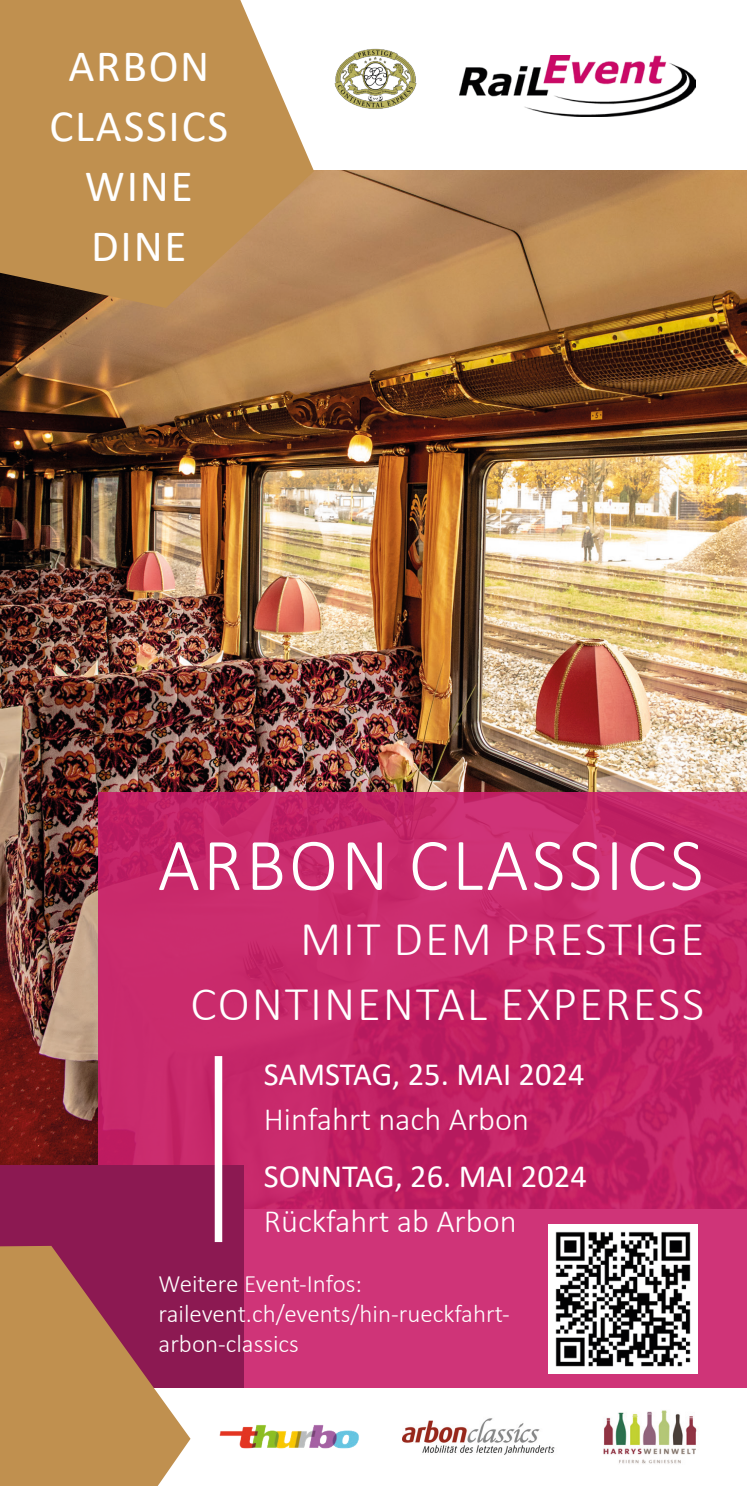
<style>
.page{position:relative;width:747px;height:1486px;background:#fff}
.page>*{position:absolute;margin:0;border:0;box-sizing:border-box;transform-origin:0 0}
.Überschrift_Titelseite{font:300 75px "Calibri";letter-spacing:.04em;color:#fff}
.Überschrift_Titelseite-2{font:300 48.75px "Calibri";letter-spacing:.04em;color:#fff}
.Abschnittstitel_Seite___schwarz{font:45px/60px "Calibri";letter-spacing:.04em;color:#fff;text-align:center}
.t1{font:32.5px "Calibri";color:#fff}
.t2{font:300 32.5px "Calibri";color:#fff}
.t3{font:300 25px/30px "Calibri";color:#fff}
</style>
<div class="page">
<img style="left:0;top:171px;width:746px;height:994px">
<img style="left:459px;top:55px;width:236px;height:61px">
<img style="left:334px;top:48px;width:83px;height:61px">
<svg style="left:99px;top:792px;width:647px;height:595px;background:#c6286b"></svg>
<svg style="left:0;top:0;width:314px;height:308px;background:#be935a"></svg>
<div style="left:0;top:1165px;width:243px;height:222px;background:#8c1952"></div>
<svg style="left:0;top:1246px;width:190px;height:240px;fill:#c0904f"></svg>
<div style="left:215px;top:1056px;width:7px;height:186px;background:#fff"></div>
<img style="left:548px;top:1224px;width:148px;height:149px">
<img style="left:219px;top:1425px;width:140px;height:24px">
<img style="left:402px;top:1418px;width:153px;height:37px">
<img style="left:603px;top:1410px;width:94px;height:54px">
<p class="Abschnittstitel_Seite___schwarz" style="left:49px;top:35px;width:180px">ARBON<br>CLASSICS</p>
<p class="Abschnittstitel_Seite___schwarz" style="left:85px;top:155px;width:109px">WINE</p>
<p class="Abschnittstitel_Seite___schwarz" style="left:91px;top:215px;width:97px">DINE</p>
<p class="Überschrift_Titelseite" style="left:158px;top:818px;width:547px">ARBON CLASSICS</p>
<p class="Überschrift_Titelseite-2" style="left:300px;top:908px;width:405px">MIT DEM PRESTIGE</p>
<p class="Überschrift_Titelseite-2" style="left:190px;top:973px;width:515px">CONTINENTAL EXPERESS</p>
<p class="t1" style="left:264px;top:1051px;width:322px">SAMSTAG, 25. MAI 2024</p>
<p class="t2" style="left:264px;top:1099px;width:266px">Hinfahrt nach Arbon</p>
<p class="t1" style="left:264px;top:1154px;width:324px">SONNTAG, 26. MAI 2024</p>
<p class="t2" style="left:264px;top:1201px;width:254px">Rückfahrt ab Arbon</p>
<p class="t3" style="left:158px;top:1268px;width:205px">Weitere Event-Infos:</p>
<p class="t3" style="left:158px;top:1298px;width:352px">railevent.ch/events/hin-rueckfahrt&shy;arbon-classics</p>
</div>
